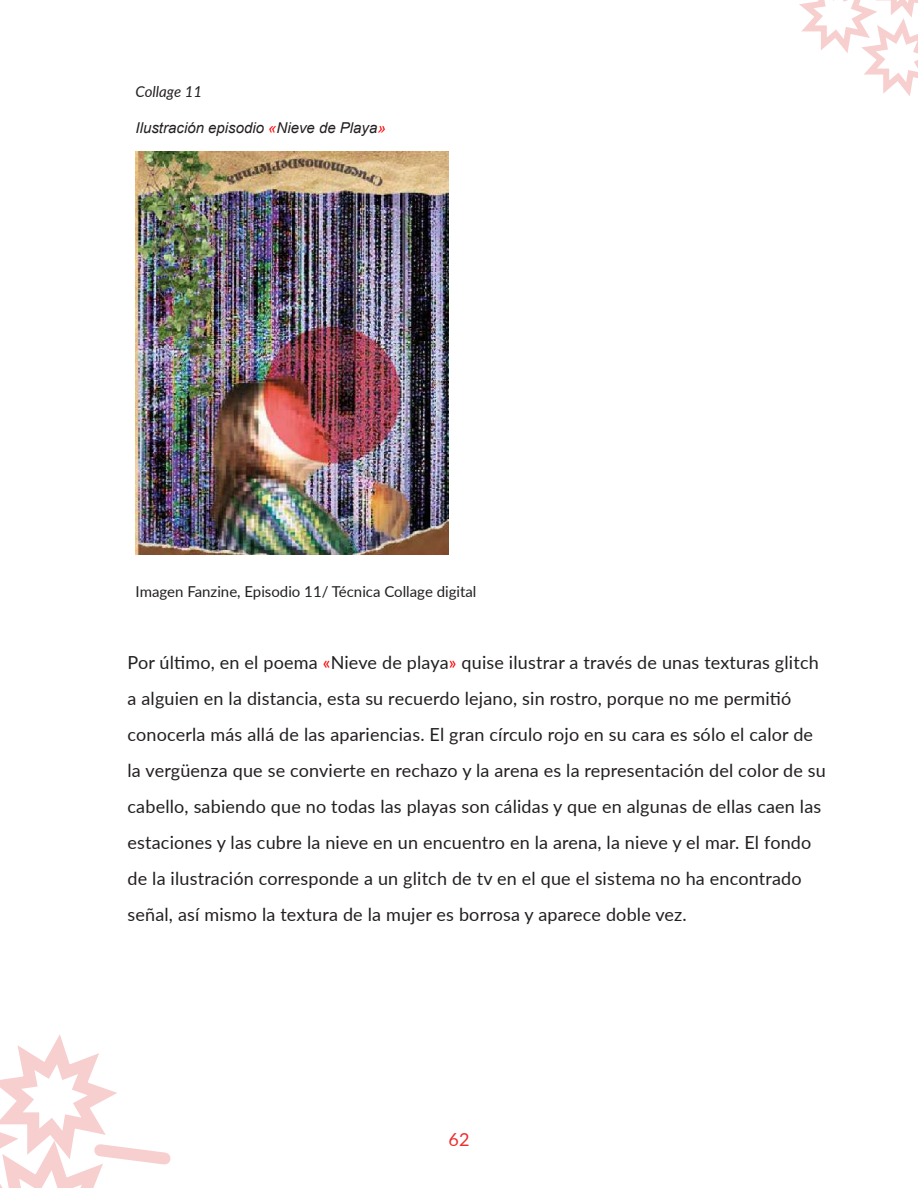
<style>
.page{position:relative;width:918px;height:1188px;background:#fff}
.page>*{position:absolute;margin:0;border:0;box-sizing:border-box;transform-origin:0 0}
.t1{font:18px/36px "Lato";letter-spacing:.01em;color:#231f20}
.t2{font:18px "Lato";color:#ee2d2d}
.t3{font:15px "Lato";color:#231f20}
.t4{font:italic 15px "Arial";color:#231f20}
.t5{font:italic 15px "Lato";color:#231f20}
.s1{color:#f00}
</style>
<div class="page">
<svg style="left:0;top:1035px;width:171px;height:153px"></svg>
<svg style="left:799px;top:0;width:119px;height:96px"></svg>
<img style="left:136px;top:151px;width:312px;height:404px">
<p class="t5" style="left:136px;top:81px;width:68px">Collage 11</p>
<p class="t4" style="left:136px;top:118px;width:252px">Ilustración episodio <span class="s1">«</span>Nieve de Playa<span class="s1">»</span></p>
<p class="t3" style="left:136px;top:581px;width:342px">Imagen Fanzine, Episodio 11/ Técnica Collage digital</p>
<p class="t1" style="left:128px;top:643px;width:700px">Por último, en el poema <span class="s1">«</span>Nieve de playa<span class="s1">»</span> quise ilustrar a través de unas texturas glitch a alguien en la distancia, esta su recuerdo lejano, sin rostro, porque no me permitió conocerla más allá de las apariencias. El gran círculo rojo en su cara es sólo el calor de la vergüenza que se convierte en rechazo y la arena es la representación del color de su cabello, sabiendo que no todas las playas son cálidas y que en algunas de ellas caen las estaciones y las cubre la nieve en un encuentro en la arena, la nieve y el mar. El fondo de la ilustración corresponde a un glitch de tv en el que el sistema no ha encontrado señal, así mismo la textura de la mujer es borrosa y aparece doble vez.</p>
<p class="t2" style="left:448px;top:1127px;width:23px">62</p>
</div>
